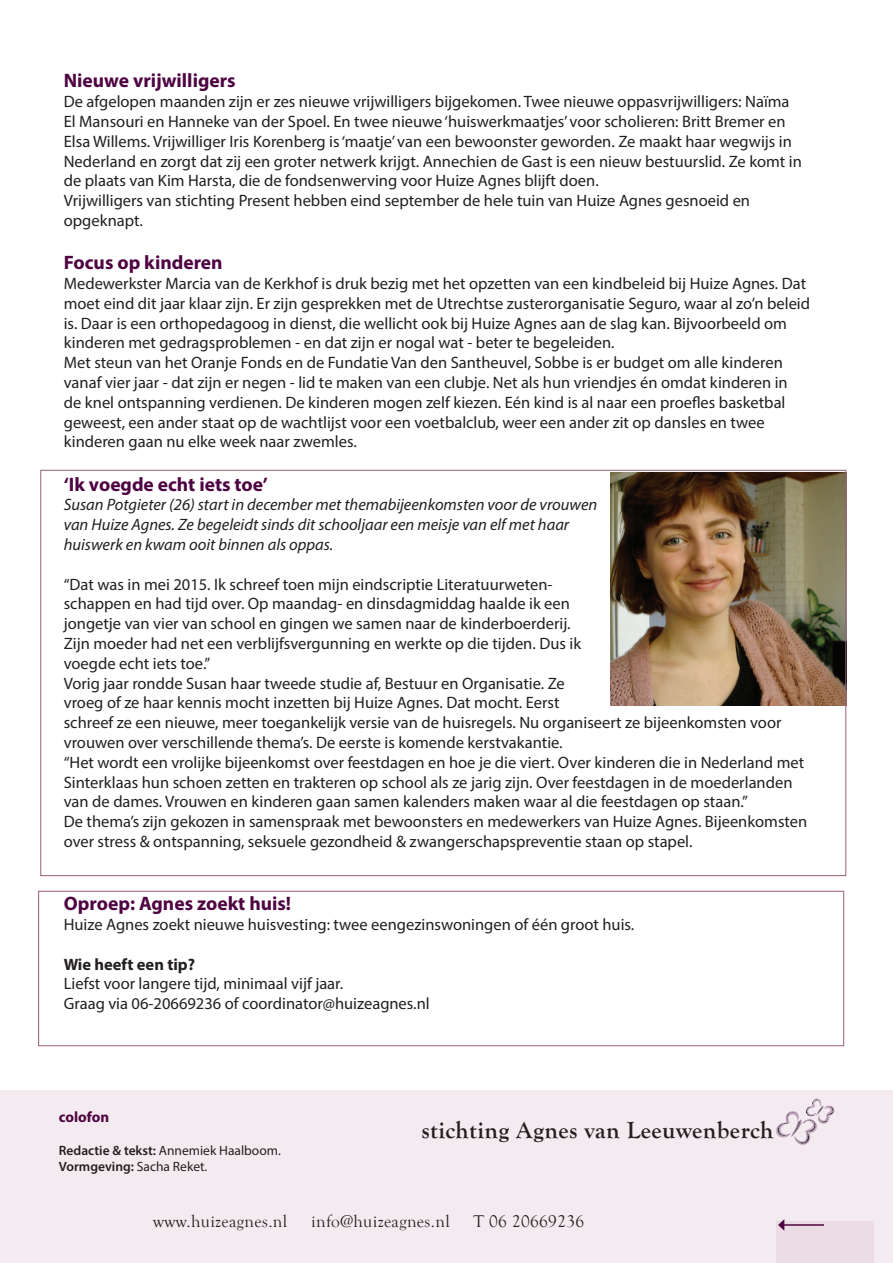
<style>
.page{position:relative;width:893px;height:1263px;background:#fff}
.page>*{position:absolute;margin:0;border:0;box-sizing:border-box;transform-origin:0 0}
.t1{font:700 24.15px "Goudy Old Style T";letter-spacing:.02em;color:#231f20}
.t2{font:700 19.5px "Myriad Pro";color:#4e0442}
.t3{font:17.4px "Goudy Old Style T";letter-spacing:.02em;color:#231f20}
.t4{font:16.5px/19.8px "Myriad Pro";color:#231f20}
.t5{font:italic 16.5px/19.8px "Myriad Pro";color:#231f20}
.t6{font:700 16.5px "Myriad Pro";color:#231f20}
.t7{font:700 15px "Myriad Pro";color:#4e0442}
.t8{font:13.5px/16.2px "Myriad Pro";color:#231f20}
.s1{font-weight:600}
</style>
<div class="page">
<img style="left:610px;top:472px;width:234px;height:234px">
<div style="left:38px;top:891px;width:806px;height:155px;border:1px solid #9b5d7b"></div>
<div style="left:0;top:1091px;width:893px;height:172px;background:#f4ebf0"></div>
<svg style="left:776px;top:1098px;width:59px;height:40px"></svg>
<div style="left:776px;top:1222px;width:98px;height:41px;background:#ebdbe3"></div>
<hr style="left:784px;top:1224px;width:40px;height:2px;background:#4e0442">
<svg style="left:778px;top:1219px;width:6px;height:12px"></svg>
<p class="t2" style="left:64px;top:68px;width:173px">Nieuwe vrijwilligers</p>
<p class="t4" style="left:64px;top:92px;width:740px">De afgelopen maanden zijn er zes nieuwe vrijwilligers bijgekomen. Twee nieuwe oppasvrijwilligers: Naïma El Mansouri en Hanneke van der Spoel. En twee nieuwe ‘huiswerkmaatjes’ voor scholieren: Britt Bremer en Elsa Willems. Vrijwilliger Iris Korenberg is ‘maatje’ van een bewoonster geworden. Ze maakt haar wegwijs in Nederland en zorgt dat zij een groter netwerk krijgt. Annechien de Gast is een nieuw bestuurslid. Ze komt in de plaats van Kim Harsta, die de fondsenwerving voor Huize Agnes blijft doen.<br>Vrijwilligers van stichting Present hebben eind september de hele tuin van Huize Agnes gesnoeid en opgeknapt.</p>
<p class="t2" style="left:64px;top:250px;width:160px">Focus op kinderen</p>
<p class="t4" style="left:64px;top:273px;width:748px">Medewerkster Marcia van de Kerkhof is druk bezig met het opzetten van een kindbeleid bij Huize Agnes. Dat moet eind dit jaar klaar zijn. Er zijn gesprekken met de Utrechtse zusterorganisatie Seguro, waar al zo’n beleid is. Daar is een orthopedagoog in dienst, die wellicht ook bij Huize Agnes aan de slag kan. Bijvoorbeeld om kinderen met gedragsproblemen - en dat zijn er nogal wat - beter te begeleiden.<br>Met steun van het Oranje Fonds en de Fundatie Van den Santheuvel, Sobbe is er budget om alle kinderen vanaf vier jaar - dat zijn er negen - lid te maken van een clubje. Net als hun vriendjes én omdat kinderen in<br>de knel ontspanning verdienen. De kinderen mogen zelf kiezen. Eén kind is al naar een proefles basketbal geweest, een ander staat op de wachtlijst voor een voetbalclub, weer een ander zit op dansles en twee kinderen gaan nu elke week naar zwemles.</p>
<p class="t2" style="left:64px;top:471px;width:206px">‘Ik voegde echt iets toe’</p>
<p class="t5" style="left:64px;top:495px;width:535px">Susan Potgieter (26) start in december met themabijeenkomsten voor de vrouwen van Huize Agnes. Ze begeleidt sinds dit schooljaar een meisje van elf met haar huiswerk en kwam ooit binnen als oppas.</p>
<p class="t4" style="left:64px;top:574px;width:745px">“Dat was in mei 2015. Ik schreef toen mijn eindscriptie Literatuurweten-<br>schappen en had tijd over. Op maandag- en dinsdagmiddag haalde ik een<br>jongetje van vier van school en gingen we samen naar de kinderboerderij.<br>Zijn moeder had net een verblijfsvergunning en werkte op die tijden. Dus ik<br>voegde echt iets toe.”<br>Vorig jaar rondde Susan haar tweede studie af, Bestuur en Organisatie. Ze<br>vroeg of ze haar kennis mocht inzetten bij Huize Agnes. Dat mocht. Eerst<br>schreef ze een nieuwe, meer toegankelijk versie van de huisregels. Nu organiseert ze bijeenkomsten voor vrouwen over verschillende thema’s. De eerste is komende kerstvakantie.<br>“Het wordt een vrolijke bijeenkomst over feestdagen en hoe je die viert. Over kinderen die in Nederland met Sinterklaas hun schoen zetten en trakteren op school als ze jarig zijn. Over feestdagen in de moederlanden van de dames. Vrouwen en kinderen gaan samen kalenders maken waar al die feestdagen op staan.”<br>De thema’s zijn gekozen in samenspraak met bewoonsters en medewerkers van Huize Agnes. Bijeenkomsten over stress &amp; ontspanning, seksuele gezondheid &amp; zwangerschapspreventie staan op stapel.</p>
<p class="t2" style="left:64px;top:891px;width:229px">Oproep: Agnes zoekt huis!</p>
<p class="t4" style="left:64px;top:914px;width:572px">Huize Agnes zoekt nieuwe huisvesting: twee eengezinswoningen of één groot huis.</p>
<p class="t6" style="left:64px;top:953px;width:133px">Wie heeft een tip?</p>
<p class="t4" style="left:64px;top:974px;width:367px">Liefst voor langere tijd, minimaal vijf jaar.<br>Graag via 06-20669236 of coordinator@huizeagnes.nl</p>
<p class="t7" style="left:59px;top:1107px;width:52px">colofon</p>
<p class="t8" style="left:59px;top:1142px;width:223px"><span class="s1">Redactie &amp; tekst:</span> Annemiek Haalboom.<br><span class="s1">Vormgeving:</span> Sacha Reket.</p>
<h1 class="t1" style="left:422px;top:1116px;width:353px">stichting Agnes van Leeuwenberch</h1>
<p class="t3" style="left:153px;top:1212px;width:136px">www.huizeagnes.nl</p>
<p class="t3" style="left:311px;top:1212px;width:140px">info@huizeagnes.nl</p>
<p class="t3" style="left:474px;top:1212px;width:112px">T 06 20669236</p>
</div>
